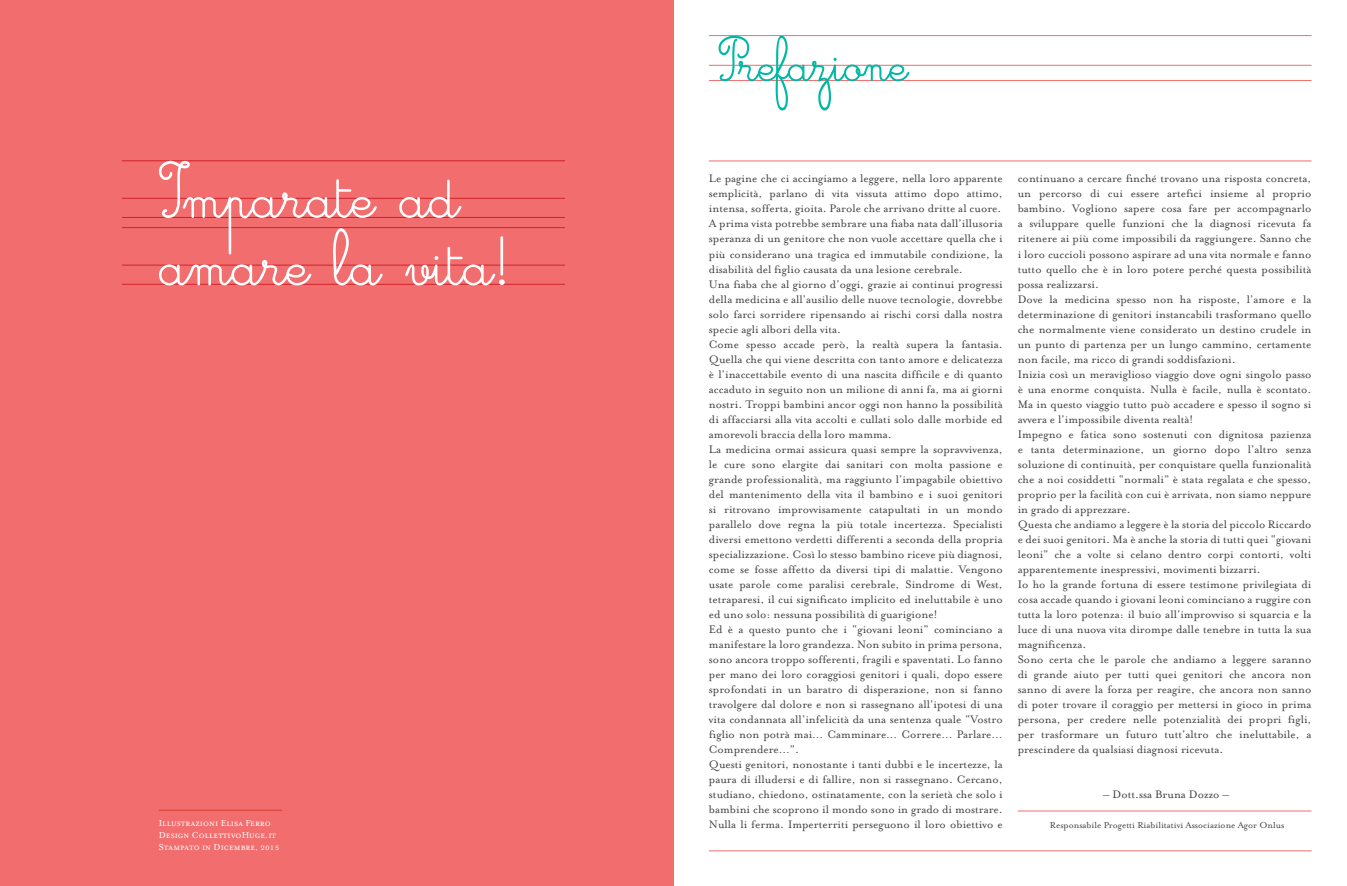
<style>
.page{position:relative;width:1347px;height:886px;background:#fff}
.page>*{position:absolute;margin:0;border:0;box-sizing:border-box;transform-origin:0 0}
.t1{font:62.5px/67.5px "Cursivestandard";color:#fff}
.t2{font:50px "Cursivestandard";color:#00b8a5}
.t3{font:12.5px/15px "Mrs Eaves Roman";color:#414042}
.t4{font:10px/12px "Mrs Eaves Small Caps";color:#fff}
.t5{font:10px "Mrs Eaves Roman";color:#414042}
</style>
<div class="page">
<div style="left:0;top:0;width:673px;height:886px;background:#f26d6e"></div>
<hr style="left:159px;top:810px;width:123px;height:1px;background:#d54134">
<hr style="left:709px;top:161px;width:602px;height:1px;background:#f26d6e">
<hr style="left:1017px;top:811px;width:294px;height:1px;background:#f26d6e">
<hr style="left:709px;top:850px;width:602px;height:1px;background:#f26d6e">
<hr style="left:709px;top:80px;width:602px;height:1px;background:#f26d6e">
<hr style="left:122px;top:217px;width:443px;height:1px;background:#d2232a">
<hr style="left:122px;top:284px;width:443px;height:1px;background:#d2232a">
<hr style="left:709px;top:65px;width:602px;height:1px;background:#f26d6e">
<hr style="left:122px;top:198px;width:443px;height:1px;background:#d2232a">
<hr style="left:122px;top:265px;width:443px;height:1px;background:#d2232a">
<hr style="left:709px;top:35px;width:602px;height:1px;background:#f26d6e">
<hr style="left:122px;top:161px;width:443px;height:1px;background:#d2232a">
<hr style="left:122px;top:227px;width:443px;height:1px;background:#d2232a">
<h1 class="t1" style="left:160px;top:162px;width:352px">Imparate ad amare la vita!</h1>
<p class="t4" style="left:159px;top:818px;width:122px">Illustrazioni Elisa Ferro<br>Design CollettivoHuge.it<br>Stampato in Dicembre, 2015</p>
<h2 class="t2" style="left:719px;top:34px;width:190px">Prefazione</h2>
<p class="t3" style="left:709px;top:171px;width:295px">Le pagine che ci accingiamo a leggere, nella loro apparente semplicità, parlano di vita vissuta attimo dopo attimo, intensa, sofferta, gioita. Parole che arrivano dritte al cuore.<br>A prima vista potrebbe sembrare una fiaba nata dall’illusoria speranza di un genitore che non vuole accettare quella che i più considerano una tragica ed immutabile condizione, la disabilità del figlio causata da una lesione cerebrale.<br>Una fiaba che al giorno d’oggi, grazie ai continui progressi della medicina e all’ausilio delle nuove tecnologie, dovrebbe solo farci sorridere ripensando ai rischi corsi dalla nostra specie agli albori della vita.<br>Come spesso accade però, la realtà supera la fantasia.<br>Quella che qui viene descritta con tanto amore e delicatezza è l’inaccettabile evento di una nascita difficile e di quanto accaduto in seguito non un milione di anni fa, ma ai giorni nostri. Troppi bambini ancor oggi non hanno la possibilità di affacciarsi alla vita accolti e cullati solo dalle morbide ed amorevoli braccia della loro mamma.<br>La medicina ormai assicura quasi sempre la sopravvivenza, le cure sono elargite dai sanitari con molta passione e grande professionalità, ma raggiunto l’impagabile obiettivo del mantenimento della vita il bambino e i suoi genitori si ritrovano improvvisamente catapultati in un mondo parallelo dove regna la più totale incertezza. Specialisti diversi emettono verdetti differenti a seconda della propria specializzazione. Così lo stesso bambino riceve più diagnosi, come se fosse affetto da diversi tipi di malattie. Vengono usate parole come paralisi cerebrale, Sindrome di West, tetraparesi, il cui significato implicito ed ineluttabile è uno ed uno solo: nessuna possibilità di guarigione!<br>Ed è a questo punto che i “giovani leoni” cominciano a manifestare la loro grandezza. Non subito in prima persona, sono ancora troppo sofferenti, fragili e spaventati. Lo fanno per mano dei loro coraggiosi genitori i quali, dopo essere sprofondati in un baratro di disperazione, non si fanno travolgere dal dolore e non si rassegnano all’ipotesi di una vita condannata all’infelicità da una sentenza quale “Vostro figlio non potrà mai… Camminare… Correre… Parlare… Comprendere…”.<br>Questi genitori, nonostante i tanti dubbi e le incertezze, la paura di illudersi e di fallire, non si rassegnano. Cercano, studiano, chiedono, ostinatamente, con la serietà che solo i bambini che scoprono il mondo sono in grado di mostrare.<br>Nulla li ferma. Imperterriti perseguono il loro obiettivo e</p>
<p class="t3" style="left:1017px;top:171px;width:295px">continuano a cercare finché trovano una risposta concreta, un percorso di cui essere artefici insieme al proprio bambino. Vogliono sapere cosa fare per accompagnarlo a sviluppare quelle funzioni che la diagnosi ricevuta fa ritenere ai più come impossibili da raggiungere. Sanno che i loro cuccioli possono aspirare ad una vita normale e fanno tutto quello che è in loro potere perché questa possibilità possa realizzarsi.<br>Dove la medicina spesso non ha risposte, l’amore e la determinazione di genitori instancabili trasformano quello che normalmente viene considerato un destino crudele in un punto di partenza per un lungo cammino, certamente non facile, ma ricco di grandi soddisfazioni.<br>Inizia così un meraviglioso viaggio dove ogni singolo passo è una enorme conquista. Nulla è facile, nulla è scontato.<br>Ma in questo viaggio tutto può accadere e spesso il sogno si avvera e l’impossibile diventa realtà!<br>Impegno e fatica sono sostenuti con dignitosa pazienza e tanta determinazione, un giorno dopo l’altro senza soluzione di continuità, per conquistare quella funzionalità che a noi cosiddetti “normali” è stata regalata e che spesso, proprio per la facilità con cui è arrivata, non siamo neppure in grado di apprezzare.<br>Questa che andiamo a leggere è la storia del piccolo Riccardo e dei suoi genitori. Ma è anche la storia di tutti quei “giovani leoni” che a volte si celano dentro corpi contorti, volti apparentemente inespressivi, movimenti bizzarri.<br>Io ho la grande fortuna di essere testimone privilegiata di cosa accade quando i giovani leoni cominciano a ruggire con tutta la loro potenza: il buio all’improvviso si squarcia e la luce di una nuova vita dirompe dalle tenebre in tutta la sua magnificenza.<br>Sono certa che le parole che andiamo a leggere saranno di grande aiuto per tutti quei genitori che ancora non sanno di avere la forza per reagire, che ancora non sanno di poter trovare il coraggio per mettersi in gioco in prima persona, per credere nelle potenzialità dei propri figli, per trasformare un futuro tutt’altro che ineluttabile, a prescindere da qualsiasi diagnosi ricevuta.</p>
<p class="t3" style="left:1103px;top:786px;width:128px">– Dott.ssa Bruna Dozzo –</p>
<p class="t5" style="left:1050px;top:819px;width:236px">Responsabile Progetti Riabilitativi Associazione Agor Onlus</p>
</div>
